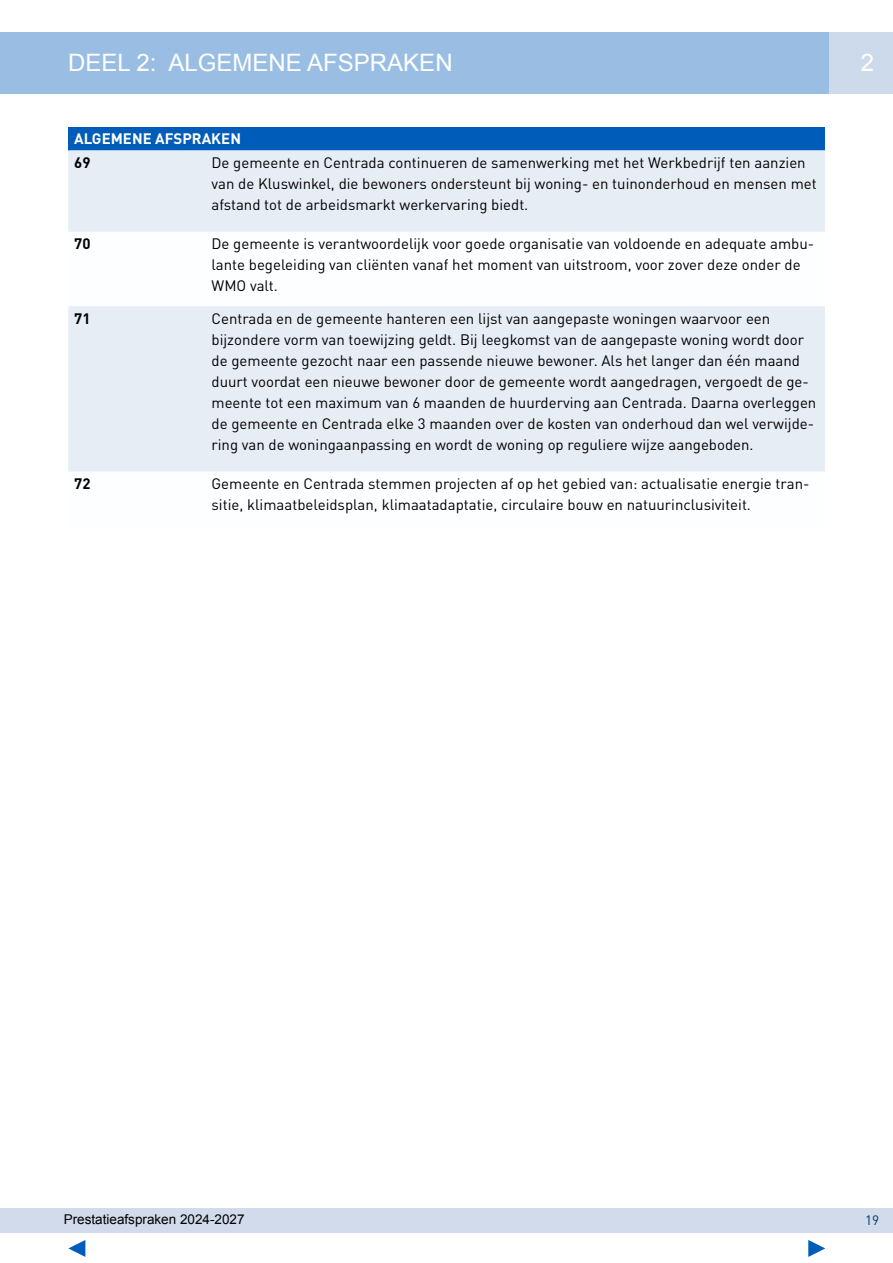
<style>
.page{position:relative;width:893px;height:1263px;background:#fff}
.page>*{position:absolute;margin:0;border:0;box-sizing:border-box;transform-origin:0 0}
.t1{font:24px "Arial";color:#fff}
.t2{font:15px/21px "DIN Pro";color:#000}
.t3{font:700 15px "DIN Pro";color:#fff}
.t4{font:700 15px "DIN Pro";color:#000}
.t5{font:13.5px "Arial";color:#000}
.t6{font:13.5px "DIN Pro";color:#003865}
</style>
<div class="page">
<div style="left:0;top:1208px;width:893px;height:24px;background:#d1dbeb"></div>
<svg style="left:68px;top:1240px;width:17px;height:17px"></svg>
<svg style="left:808px;top:1240px;width:17px;height:17px"></svg>
<div style="left:68px;top:127px;width:757px;height:23px;background:#005cb9"></div>
<div style="left:68px;top:150px;width:757px;height:82px;background:#e7edf5"></div>
<div style="left:68px;top:306px;width:757px;height:166px;background:#e7edf5"></div>
<svg style="left:0;top:32px;width:893px;height:62px;background:#9cbfe3"></svg>
<h1 class="t1" style="left:68px;top:47px;width:386px">DEEL 2: ALGEMENE AFSPRAKEN</h1>
<h1 class="t1" style="left:861px;top:47px;width:15px">2</h1>
<p class="t3" style="left:74px;top:126px;width:168px">ALGEMENE AFSPRAKEN</p>
<p class="t4" style="left:74px;top:150px;width:18px">69</p>
<p class="t2" style="left:212px;top:150px;width:607px">De gemeente en Centrada continueren de samenwerking met het Werkbedrijf ten aanzien van de Kluswinkel, die bewoners ondersteunt bij woning- en tuinonderhoud en mensen met afstand tot de arbeidsmarkt werkervaring biedt.</p>
<p class="t4" style="left:74px;top:231px;width:18px">70</p>
<p class="t2" style="left:212px;top:232px;width:604px">De gemeente is verantwoordelijk voor goede organisatie van voldoende en adequate ambu&shy;lante begeleiding van cliënten vanaf het moment van uitstroom, voor zover deze onder de<br>WMO valt.</p>
<p class="t4" style="left:74px;top:306px;width:18px">71</p>
<p class="t2" style="left:212px;top:306px;width:606px">Centrada en de gemeente hanteren een lijst van aangepaste woningen waarvoor een bijzondere vorm van toewijzing geldt. Bij leegkomst van de aangepaste woning wordt door de gemeente gezocht naar een passende nieuwe bewoner. Als het langer dan één maand duurt voordat een nieuwe bewoner door de gemeente wordt aangedragen, vergoedt de ge&shy;meente tot een maximum van 6 maanden de huurderving aan Centrada. Daarna overleggen de gemeente en Centrada elke 3 maanden over de kosten van onderhoud dan wel verwijde&shy;ring van de woningaanpassing en wordt de woning op reguliere wijze aangeboden.</p>
<p class="t4" style="left:74px;top:471px;width:18px">72</p>
<p class="t2" style="left:212px;top:472px;width:599px">Gemeente en Centrada stemmen projecten af op het gebied van: actualisatie energie tran&shy;sitie, klimaatbeleidsplan, klimaatadaptatie, circulaire bouw en natuurinclusiviteit.</p>
<p class="t5" style="left:64px;top:1210px;width:182px">Prestatieafspraken 2024-2027</p>
<p class="t6" style="left:865px;top:1209px;width:16px">19</p>
</div>
